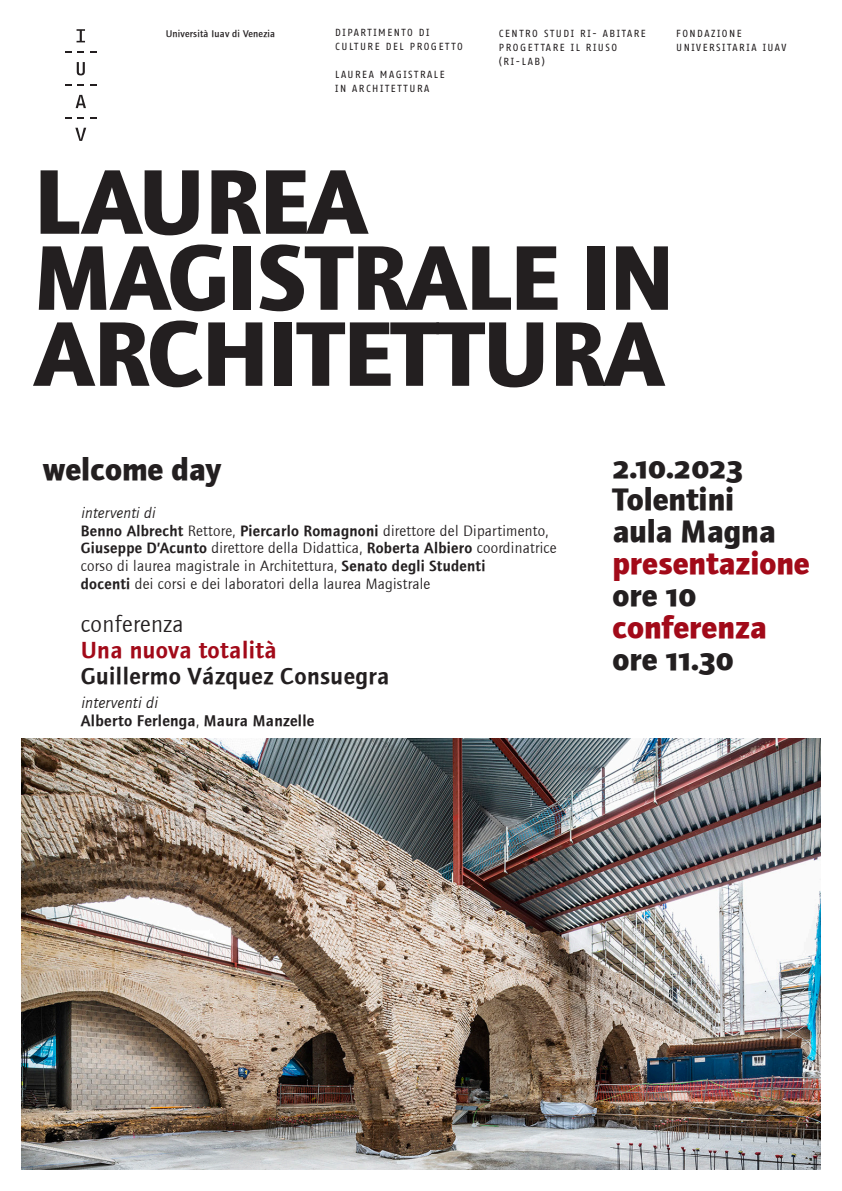
<style>
.page{position:relative;width:842px;height:1191px;background:#fff}
.page>*{position:absolute;margin:0;border:0;box-sizing:border-box;transform-origin:0 0}
.TITOLO{font:700 95px/76px "Foundry Journal";letter-spacing:-.01em;color:#231f20}
.SOTTOTITOLO___INFO{font:700 32px "Foundry Journal";color:#231f20}
.SOTTOTITOLO___INFO-2{font:700 32px "Foundry Journal";color:#a20a19}
.SOTTOTITOLO___INFO-3{font:700 32px "Foundry Journal Sc";color:#231f20}
.TESTO_grande{font:24px "Foundry Journal Demi";letter-spacing:.02em;color:#231f20}
.TESTO_grande-2{font:24px "Foundry Journal Demi";letter-spacing:.02em;color:#a20a19}
.TESTO_grande-3{font:24px "Foundry Journal";letter-spacing:.02em;color:#231f20}
.TESTO_piccolo{font:16px "Foundry Journal Demi";letter-spacing:.02em;color:#231f20}
.TESTO_piccolo-2{font:italic 16px "Foundry Journal";letter-spacing:.02em;color:#231f20}
.TESTO_piccolo-3{font:15.5px/17.5px "Foundry Journal";letter-spacing:.02em;color:#231f20}
.TESTO_piccolo-4{font:italic 15.5px "Foundry Journal";letter-spacing:.02em;color:#231f20}
.INTESTAZIONE_maiusco{font:10px/14px "Fago Office Sans";letter-spacing:.15em;color:#231f20}
.INTESTAZIONE_iuav{font:500 10px "Foundry Journal";letter-spacing:.02em;color:#231f20}
.s1{font-family:"Foundry Journal Demi"}
.s2{font-family:"Foundry Journal"}
.s3{font-family:"Foundry Journal Sc"}
</style>
<div class="page">
<svg style="left:77px;top:29px;width:8px;height:13px"></svg>
<svg style="left:65px;top:51px;width:7px;height:2px"></svg>
<svg style="left:78px;top:51px;width:6px;height:2px"></svg>
<svg style="left:90px;top:51px;width:6px;height:2px"></svg>
<svg style="left:77px;top:62px;width:8px;height:13px"></svg>
<svg style="left:65px;top:84px;width:7px;height:2px"></svg>
<svg style="left:78px;top:84px;width:6px;height:2px"></svg>
<svg style="left:90px;top:84px;width:6px;height:2px"></svg>
<svg style="left:76px;top:95px;width:10px;height:13px"></svg>
<svg style="left:65px;top:117px;width:7px;height:2px"></svg>
<svg style="left:78px;top:117px;width:6px;height:2px"></svg>
<svg style="left:90px;top:117px;width:6px;height:2px"></svg>
<svg style="left:75px;top:128px;width:11px;height:13px"></svg>
<img style="left:21px;top:738px;width:800px;height:431px">
<p class="INTESTAZIONE_iuav" style="left:166px;top:28px;width:111px">Università Iuav di Venezia</p>
<p class="INTESTAZIONE_maiusco" style="left:335px;top:26px;width:96px">DIPARTIMENTO DI</p>
<p class="INTESTAZIONE_maiusco" style="left:335px;top:40px;width:129px">CULTURE DEL PROGETTO</p>
<p class="INTESTAZIONE_maiusco" style="left:335px;top:68px;width:111px">LAUREA MAGISTRALE<br>IN ARCHITETTURA</p>
<p class="INTESTAZIONE_maiusco" style="left:499px;top:27px;width:148px">CENTRO STUDI RI- ABITARE<br>PROGETTARE IL RIUSO (RI-LAB)</p>
<p class="INTESTAZIONE_maiusco" style="left:676px;top:27px;width:112px">FONDAZIONE<br>UNIVERSITARIA IUAV</p>
<p class="TITOLO" style="left:34px;top:164px;width:641px">LAUREA<br>MAGISTRALE IN<br>ARCHITETTURA</p>
<p class="SOTTOTITOLO___INFO" style="left:43px;top:450px;width:180px">welcome day</p>
<p class="TESTO_piccolo-4" style="left:81px;top:505px;width:76px">interventi di</p>
<p class="TESTO_piccolo-3" style="left:81px;top:522px;width:477px"><span class="s1">Benno Albrecht</span> Rettore, <span class="s1">Piercarlo Romagnoni</span> direttore del Dipartimento,<br><span class="s1">Giuseppe D’Acunto</span> direttore della Didattica, <span class="s1">Roberta Albiero</span> coordinatrice corso di laurea magistrale in Architettura, <span class="s1">Senato degli Studenti</span></p>
<p class="TESTO_piccolo-3" style="left:81px;top:575px;width:351px"><span class="s1">docenti</span> dei corsi e dei laboratori della laurea Magistrale</p>
<p class="TESTO_grande-3" style="left:81px;top:611px;width:104px">conferenza</p>
<p class="TESTO_grande-2" style="left:81px;top:636px;width:198px">Una nuova totalità</p>
<p class="TESTO_grande" style="left:81px;top:662px;width:310px">Guillermo Vázquez Consuegra</p>
<p class="TESTO_piccolo-2" style="left:81px;top:693px;width:78px">interventi di</p>
<p class="TESTO_piccolo" style="left:81px;top:711px;width:235px">Alberto Ferlenga<span class="s2">,</span> Maura Manzelle</p>
<p class="SOTTOTITOLO___INFO-3" style="left:612px;top:448px;width:132px">2.10.2023</p>
<p class="SOTTOTITOLO___INFO" style="left:612px;top:480px;width:123px">Tolentini</p>
<p class="SOTTOTITOLO___INFO" style="left:612px;top:512px;width:165px">aula Magna</p>
<p class="SOTTOTITOLO___INFO-2" style="left:612px;top:544px;width:199px">presentazione</p>
<p class="SOTTOTITOLO___INFO" style="left:612px;top:576px;width:86px">ore <span class="s3">10</span></p>
<p class="SOTTOTITOLO___INFO-2" style="left:612px;top:608px;width:156px">conferenza</p>
<p class="SOTTOTITOLO___INFO-3" style="left:612px;top:640px;width:123px"><span class="s2">ore</span> 11.30</p>
</div>
